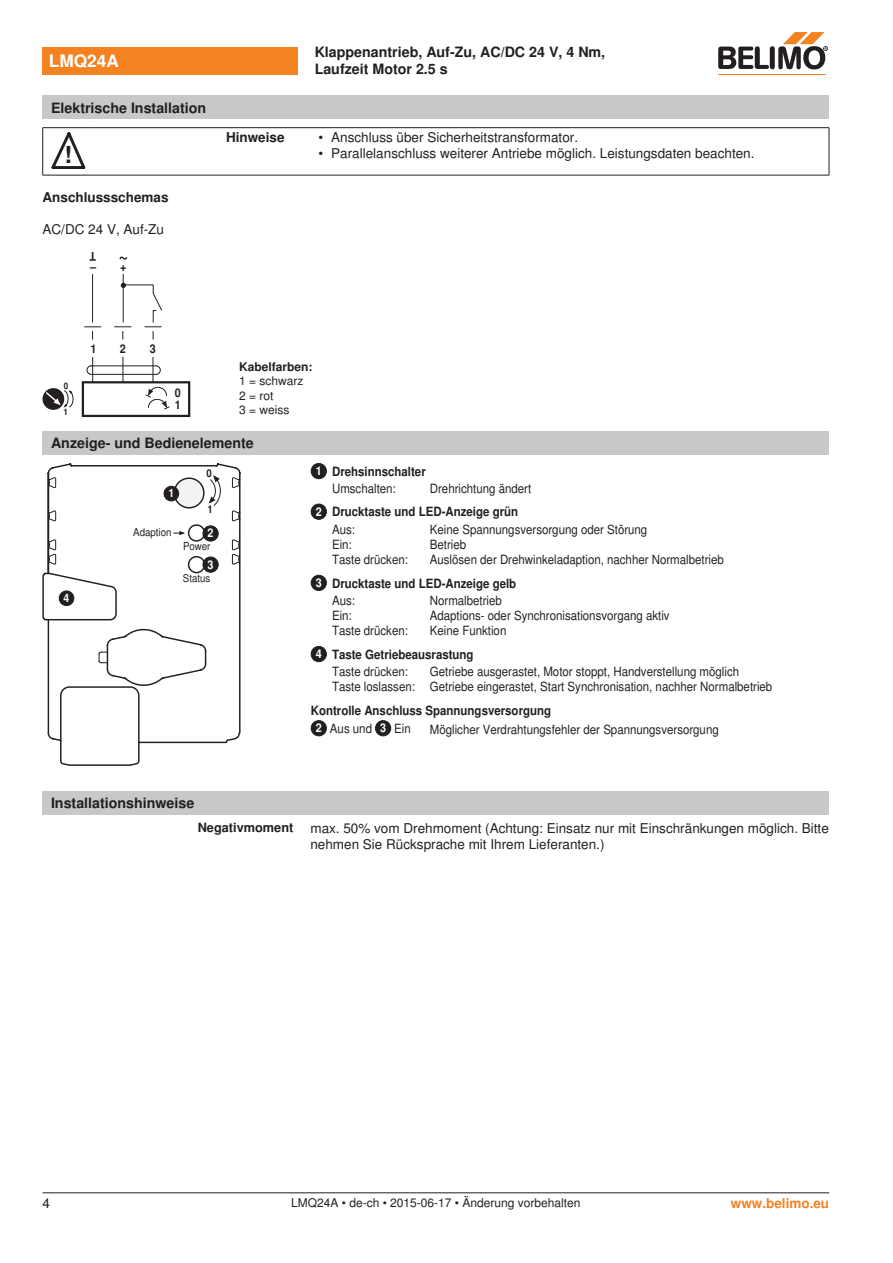
<style>
.page{position:relative;width:893px;height:1263px;background:#fff}
.page>*{position:absolute;margin:0;border:0;box-sizing:border-box;transform-origin:0 0}
.t1{font:700 23.55px "Nimbus Sans BEL";color:#231f20}
.t2{font:700 18px "Nimbus Sans BEL";color:#231f20;scale:.9 1}
.t3{font:700 17.25px "Nimbus Sans BEL";color:#fff}
.t4{font:700 14.25px/17.1px "Nimbus Sans BEL";color:#231f20}
.t5{font:13.5px/16.2px "Nimbus Sans BEL";color:#231f20}
.t6{font:700 13.5px "Nimbus Sans BEL";color:#231f20}
.t7{font:700 13.5px "Nimbus Sans BEL";color:#f58220}
.t8{font:12.75px/15.3px "Nimbus Sans BEL";color:#231f20;scale:.9 1}
.t9{font:700 12.75px/17.2px "Nimbus Sans BEL";color:#231f20;scale:.9 1}
.t10{font:700 12.75px "Nimbus Sans BEL";color:#231f20}
.t11{font:12px/14.4px "Nimbus Sans BEL";color:#231f20}
.t12{font:700 12px "Nimbus Sans BEL";color:#231f20}
.t13{font:700 12px "Nimbus Sans BEL";color:#231f20;scale:.9 1}
.t14{font:700 12px "Nimbus Sans BEL";color:#fff;scale:.9 1}
.t15{font:700 11.55px "Nimbus Sans BEL";color:#fff;scale:.9 1}
.t16{font:10.8px "Nimbus Sans BEL";color:#231f20;scale:.9 1}
.t17{font:700 10.8px "Nimbus Sans BEL";color:#231f20;scale:.9 1}
.t18{font:700 9px "Nimbus Sans BEL";color:#231f20;scale:.9 1}
.s1{font-size:12px;color:#fff}
.s2{font-weight:400}
</style>
<div class="page">
<div style="left:43px;top:47px;width:255px;height:27px;background:#f58220"></div>
<hr style="left:718px;top:74px;width:107px;height:1px;background:#f58220">
<svg style="left:718px;top:32px;width:110px;height:38px"></svg>
<hr style="left:43px;top:1192px;width:786px;height:1px;background:#231f20">
<div style="left:82px;top:381px;width:108px;height:36px;border:2px solid #231f20"></div>
<svg style="left:84px;top:274px;width:86px;height:136px"></svg>
<svg style="left:43px;top:388px;width:21px;height:22px"></svg>
<svg style="left:44px;top:390px;width:29px;height:18px"></svg>
<div style="left:43px;top:431px;width:786px;height:24px;background:#c7c8ca"></div>
<div style="left:311px;top:463px;width:15px;height:16px;background:#231f20;border-radius:50%"></div>
<div style="left:311px;top:463px;width:16px;height:16px;border:1px solid #231f20;border-radius:50%"></div>
<div style="left:311px;top:504px;width:15px;height:15px;background:#231f20;border-radius:50%"></div>
<div style="left:311px;top:504px;width:16px;height:16px;border:1px solid #231f20;border-radius:50%"></div>
<div style="left:311px;top:575px;width:15px;height:15px;background:#231f20;border-radius:50%"></div>
<div style="left:311px;top:575px;width:16px;height:16px;border:1px solid #231f20;border-radius:50%"></div>
<div style="left:311px;top:646px;width:15px;height:16px;background:#231f20;border-radius:50%"></div>
<div style="left:311px;top:646px;width:16px;height:16px;border:1px solid #231f20;border-radius:50%"></div>
<div style="left:311px;top:721px;width:15px;height:15px;background:#231f20;border-radius:50%"></div>
<div style="left:311px;top:720px;width:16px;height:16px;border:1px solid #231f20;border-radius:50%"></div>
<div style="left:375px;top:721px;width:16px;height:15px;background:#231f20;border-radius:50%"></div>
<div style="left:375px;top:720px;width:16px;height:16px;border:1px solid #231f20;border-radius:50%"></div>
<svg style="left:60px;top:744px;width:80px;height:22px"></svg>
<svg style="left:47px;top:463px;width:193px;height:281px"></svg>
<svg style="left:43px;top:475px;width:197px;height:147px"></svg>
<div style="left:164px;top:486px;width:15px;height:15px;background:#231f20;border-radius:50%"></div>
<div style="left:164px;top:486px;width:15px;height:15px;border:1px solid #231f20;border-radius:50%"></div>
<div style="left:59px;top:591px;width:15px;height:15px;background:#231f20;border-radius:50%"></div>
<div style="left:59px;top:591px;width:15px;height:15px;border:1px solid #231f20;border-radius:50%"></div>
<div style="left:203px;top:526px;width:15px;height:15px;background:#231f20;border-radius:50%"></div>
<div style="left:203px;top:525px;width:16px;height:16px;border:1px solid #231f20;border-radius:50%"></div>
<div style="left:203px;top:557px;width:15px;height:15px;background:#231f20;border-radius:50%"></div>
<div style="left:203px;top:557px;width:16px;height:16px;border:1px solid #231f20;border-radius:50%"></div>
<div style="left:43px;top:791px;width:786px;height:24px;background:#c7c8ca"></div>
<div style="left:43px;top:96px;width:786px;height:23px;background:#c7c8ca"></div>
<hr style="left:42px;top:128px;width:1px;height:47px;background:#231f20">
<hr style="left:829px;top:128px;width:1px;height:47px;background:#231f20">
<hr style="left:43px;top:127px;width:51px;height:1px;background:#231f20">
<hr style="left:94px;top:127px;width:199px;height:1px;background:#231f20">
<svg style="left:293px;top:127px;width:17px;height:1px"></svg>
<hr style="left:310px;top:127px;width:519px;height:1px;background:#231f20">
<hr style="left:43px;top:175px;width:51px;height:1px;background:#231f20">
<hr style="left:94px;top:175px;width:199px;height:1px;background:#231f20">
<svg style="left:293px;top:175px;width:17px;height:1px"></svg>
<hr style="left:310px;top:175px;width:519px;height:1px;background:#231f20">
<svg style="left:51px;top:132px;width:34px;height:37px"></svg>
<h3 class="t3" style="left:49px;top:51px;width:71px">LMQ24A</h3>
<p class="t4" style="left:315px;top:44px;width:292px">Klappenantrieb, Auf-Zu, AC/DC 24 V, 4 Nm,<br>Laufzeit Motor 2.5 s</p>
<p class="t4" style="left:51px;top:100px;width:157px">Elektrische Installation</p>
<h1 class="t1" style="left:64px;top:141px;width:9px">!</h1>
<p class="t6" style="left:43px;top:189px;width:128px">Anschlussschemas</p>
<p class="t5" style="left:43px;top:221px;width:123px">AC/DC 24 V, Auf-Zu</p>
<p class="t13" style="left:96px;top:264px;width:9px;rotate:-180deg">T</p>
<h2 class="t2" style="left:128px;top:271px;width:12px;rotate:-180deg">~</h2>
<p class="t13" style="left:90px;top:260px;width:42px">– +</p>
<p class="t6" style="left:226px;top:129px;width:60px">Hinweise</p>
<p class="t5" style="left:319px;top:129px;width:261px">• Anschluss über Sicherheitstransformator.</p>
<p class="t5" style="left:319px;top:146px;width:437px">• Parallelanschluss weiterer Antriebe möglich. Leistungsdaten beachten.</p>
<p class="t13" style="left:90px;top:341px;width:8px">1</p>
<p class="t13" style="left:120px;top:342px;width:8px">2</p>
<p class="t13" style="left:150px;top:342px;width:8px">3</p>
<p class="t12" style="left:239px;top:360px;width:75px">Kabelfarben:</p>
<p class="t11" style="left:239px;top:374px;width:66px">1 = schwarz<br>2 = rot<br>3 = weiss</p>
<p class="t4" style="left:51px;top:435px;width:204px">Anzeige- und Bedienelemente</p>
<p class="t18" style="left:64px;top:381px;width:7px">0</p>
<p class="t13" style="left:175px;top:386px;width:8px">0</p>
<p class="t13" style="left:175px;top:398px;width:8px">1</p>
<p class="t18" style="left:64px;top:407px;width:7px">1</p>
<p class="t15" style="left:64px;top:591px;width:8px">4</p>
<p class="t15" style="left:168px;top:486px;width:8px">1</p>
<p class="t16" style="left:133px;top:525px;width:44px">Adaption</p>
<p class="t17" style="left:207px;top:467px;width:8px">0</p>
<p class="t17" style="left:207px;top:502px;width:8px">1</p>
<p class="t14" style="left:208px;top:526px;width:8px">2</p>
<p class="t14" style="left:208px;top:557px;width:8px">3</p>
<p class="t16" style="left:183px;top:539px;width:32px">Power</p>
<p class="t16" style="left:183px;top:572px;width:32px">Status</p>
<p class="t4" style="left:51px;top:795px;width:145px">Installationshinweise</p>
<p class="t9" style="left:332px;top:463px;width:106px;text-indent:-16px"><span class="s1">1</span> Drehsinnschalter<br><span class="s2">Umschalten:</span></p>
<p class="t9" style="left:316px;top:477px;width:241px;line-height:23.2px;text-indent:114px"><span class="s2">Drehrichtung ändert<br></span><span class="s1">2</span> Drucktaste und LED-Anzeige grün</p>
<p class="t8" style="left:332px;top:522px;width:86px">Aus:<br>Ein:<br>Taste drücken:</p>
<p class="t8" style="left:430px;top:522px;width:328px">Keine Spannungsversorgung oder Störung<br>Betrieb<br>Auslösen der Drehwinkeladaption, nachher Normalbetrieb</p>
<p class="t9" style="left:332px;top:575px;width:206px;text-indent:-16px"><span class="s1">3</span> Drucktaste und LED-Anzeige gelb<br><span class="s2">Aus:</span></p>
<p class="t8" style="left:332px;top:608px;width:86px">Ein:<br>Taste drücken:</p>
<p class="t8" style="left:430px;top:593px;width:268px">Normalbetrieb<br>Adaptions- oder Synchronisationsvorgang aktiv<br>Keine Funktion</p>
<p class="t9" style="left:332px;top:646px;width:159px;text-indent:-16px"><span class="s1">4</span> Taste Getriebeausrastung<br><span class="s2">Taste drücken:</span></p>
<p class="t8" style="left:332px;top:679px;width:94px">Taste loslassen:</p>
<p class="t8" style="left:430px;top:664px;width:382px">Getriebe ausgerastet, Motor stoppt, Handverstellung möglich<br>Getriebe eingerastet, Start Synchronisation, nachher Normalbetrieb</p>
<p class="t9" style="left:316px;top:701px;width:263px;line-height:18.3px;text-indent:-5px">Kontrolle Anschluss Spannungsversorgung<br><span class="s1">2</span> <span class="s2">Aus und</span> <span class="s1">3</span> <span class="s2">Ein</span></p>
<p class="t8" style="left:430px;top:722px;width:323px">Möglicher Verdrahtungsfehler der Spannungsversorgung</p>
<p class="t10" style="left:198px;top:820px;width:97px">Negativmoment</p>
<p class="t5" style="left:310px;top:820px;width:520px">max. 50% vom Drehmoment (Achtung: Einsatz nur mit Einschränkungen möglich. Bitte nehmen Sie Rücksprache mit Ihrem Lieferanten.)</p>
<p class="t5" style="left:43px;top:1196px;width:9px">4</p>
<p class="t11" style="left:291px;top:1196px;width:291px">LMQ24A • de-ch • 2015-06-17 • Änderung vorbehalten</p>
<p class="t7" style="left:731px;top:1195px;width:100px">www.belimo.eu</p>
</div>
